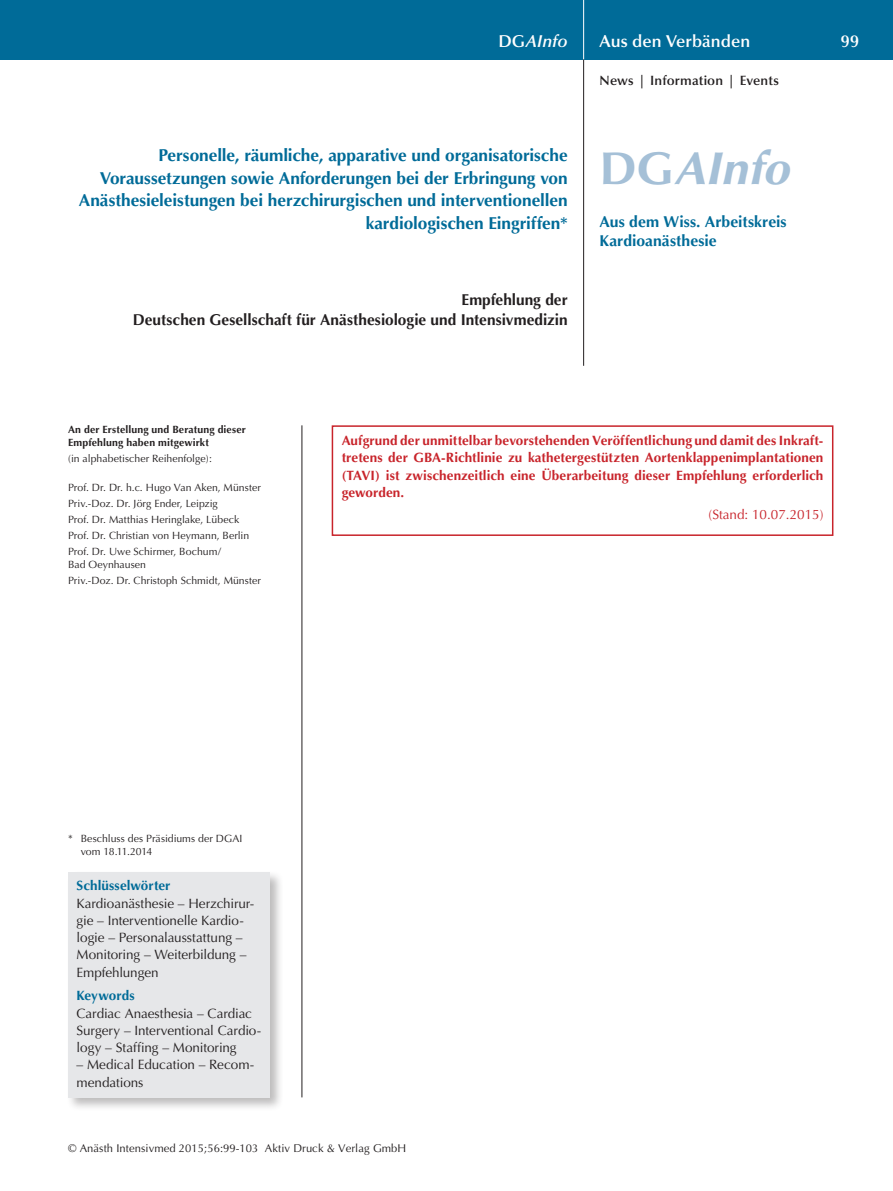
<style>
.page{position:relative;width:893px;height:1191px;background:#fff}
.page>*{position:absolute;margin:0;border:0;box-sizing:border-box;transform-origin:0 0}
.t1{font:italic 700 46.05px "Optima";color:#a5c0d7;scale:1.04 1}
.t2{font:700 17.25px/22.5px "Optima";letter-spacing:-.005em;color:#006b98;text-align:right}
.t3{font:600 17.25px "Optima";color:#fff}
.t4{font:italic 600 17.25px "Optima";color:#fff}
.t5{font:700 15.75px/19.5px "Optima";color:#231f20;text-align:right}
.t6{font:700 15.75px/19.5px "Optima";letter-spacing:.005em;color:#006b98}
.t7{font:13.5px/17.2px "Optima";letter-spacing:-.005em;color:#231f20}
.t8{font:700 13.5px/17.2px "Optima";letter-spacing:.005em;color:#c8242b;text-align:justify}
.t9{font:600 13.5px "Optima";letter-spacing:.01em;color:#231f20}
.t10{font:700 13.5px "Optima";letter-spacing:.005em;color:#006b98}
.t11{font:13.5px "Optima";color:#c8242b}
.t12{font:11.25px "Optima";letter-spacing:.005em;color:#231f20}
.t13{font:10.5px/16.2px "Optima";letter-spacing:.005em;color:#231f20}
.t14{font:700 10.5px/12.8px "Optima";letter-spacing:.015em;color:#231f20}
.s1{font-style:normal}
</style>
<div class="page">
<div style="left:0;top:0;width:893px;height:60px;background:#006b98"></div>
<hr style="left:583px;top:0;width:1px;height:60px;background:#fff">
<hr style="left:583px;top:60px;width:1px;height:306px;background:#231f20">
<hr style="left:302px;top:425px;width:1px;height:672px;background:#231f20">
<div style="left:66px;top:869px;width:218px;height:242px;background:#231f20;opacity:.3"></div>
<div style="left:68px;top:872px;width:202px;height:225px;background:#e6e7e9"></div>
<div style="left:332px;top:425px;width:501px;height:111px;border:2px solid #c8242b"></div>
<h2 class="t4" style="left:498px;top:31px;width:71px"><span class="s1">DG</span>AInfo</h2>
<h2 class="t2" style="left:79px;top:145px;width:490px">Personelle, räumliche, apparative und organisatorische Voraussetzungen sowie Anforderungen bei der Erbringung von Anästhesieleistungen bei herzchirurgischen und interventionellen kardiologischen Eingriffen*</h2>
<h3 class="t5" style="left:133px;top:290px;width:436px">Empfehlung der<br>Deutschen Gesellschaft für Anästhesiologie und Intensivmedizin</h3>
<h2 class="t3" style="left:600px;top:31px;width:152px">Aus den Verbänden</h2>
<h2 class="t3" style="left:841px;top:31px;width:20px">99</h2>
<p class="t9" style="left:600px;top:73px;width:181px">News | Information | Events</p>
<h1 class="t1" style="left:600px;top:141px;width:184px"><span class="s1">DG</span>AInfo</h1>
<h3 class="t6" style="left:600px;top:212px;width:189px">Aus dem Wiss. Arbeitskreis<br>Kardioanästhesie</h3>
<p class="t14" style="left:68px;top:423px;width:179px">An der Erstellung und Beratung dieser<br>Empfehlung haben mitgewirkt</p>
<p class="t13" style="left:68px;top:450px;width:146px">(in alphabetischer Reihenfolge):</p>
<p class="t13" style="left:68px;top:479px;width:194px">Prof. Dr. Dr. h.c. Hugo Van Aken, Münster Priv.-Doz. Dr. Jörg Ender, Leipzig<br>Prof. Dr. Matthias Heringlake, Lübeck Prof. Dr. Christian von Heymann, Berlin Prof. Dr. Uwe Schirmer, Bochum/</p>
<p class="t13" style="left:68px;top:556px;width:194px">Bad Oeynhausen<br>Priv.-Doz. Dr. Christoph Schmidt, Münster</p>
<p class="t8" style="left:342px;top:432px;width:483px">Aufgrund der unmittelbar bevorstehenden Veröffentlichung und damit des Inkraft&shy;tretens der GBA-Richtlinie zu kathetergestützten Aortenklappenimplantationen (TAVI) ist zwischenzeitlich eine Überarbeitung dieser Empfehlung erforderlich geworden.</p>
<p class="t11" style="left:709px;top:507px;width:116px">(Stand: 10.07.2015)</p>
<p class="t13" style="left:81px;top:832px;width:163px;line-height:12.8px;text-indent:-13px">* Beschluss des Präsidiums der DGAI vom 18.11.2014</p>
<p class="t10" style="left:77px;top:878px;width:96px">Schlüsselwörter</p>
<p class="t7" style="left:77px;top:894px;width:179px">Kardioanästhesie – Herzchirur&shy;gie – Interventionelle Kardio&shy;logie – Personalausstattung –<br>Monitoring – Weiterbildung –<br>Empfehlungen</p>
<p class="t10" style="left:77px;top:987px;width:60px">Keywords</p>
<p class="t7" style="left:77px;top:1004px;width:185px">Cardiac Anaesthesia – Cardiac<br>Surgery – Interventional Cardio&shy;logy – Staffing – Monitoring</p>
<p class="t7" style="left:77px;top:1056px;width:179px">– Medical Education – Recom&shy;mendations</p>
<p class="t12" style="left:68px;top:1142px;width:340px">© Anästh Intensivmed 2015;56:99-103 Aktiv Druck &amp; Verlag GmbH</p>
</div>
